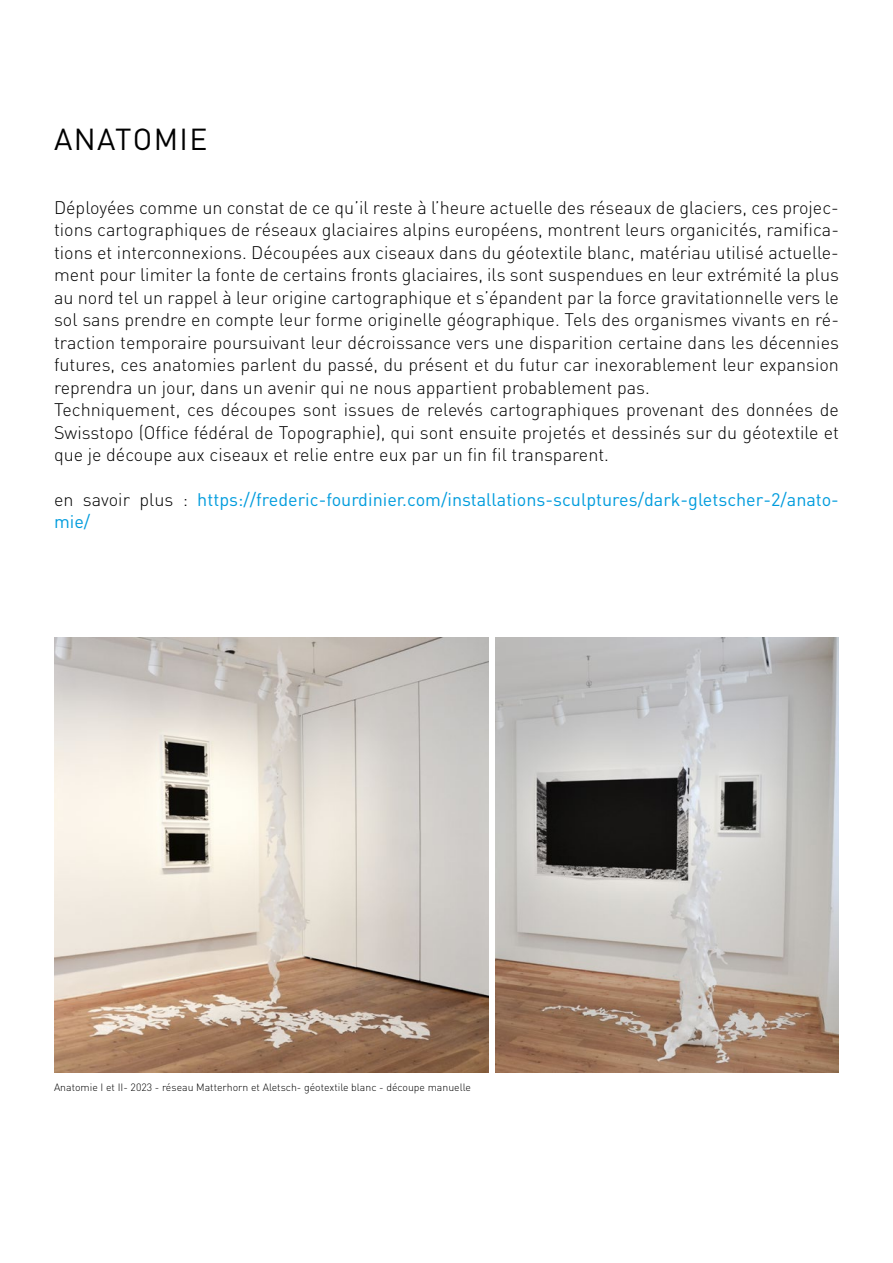
<style>
.page{position:relative;width:893px;height:1263px;background:#fff}
.page>*{position:absolute;margin:0;border:0;box-sizing:border-box;transform-origin:0 0}
.t1{font:30px "DIN Pro";letter-spacing:.05em;color:#000}
.t2{font:300 18px/22.5px "DIN Pro";color:#000}
.t3{font:18px/21.6px "DIN Pro";color:#009cdd}
.t4{font:300 10.5px "DIN Pro";color:#000}
.s1{font-weight:300;color:#000}
</style>
<div class="page">
<img style="left:54px;top:638px;width:434px;height:434px">
<img style="left:496px;top:638px;width:343px;height:434px">
<h1 class="t1" style="left:54px;top:119px;width:155px">ANATOMIE</h1>
<p class="t2" style="left:54px;top:195px;width:786px">Déployées comme un constat de ce qu’il reste à l’heure actuelle des réseaux de glaciers, ces projec&shy;tions cartographiques de réseaux glaciaires alpins européens, montrent leurs organicités, ramifica&shy;tions et interconnexions. Découpées aux ciseaux dans du géotextile blanc, matériau utilisé actuelle&shy;ment pour limiter la fonte de certains fronts glaciaires, ils sont suspendues en leur extrémité la plus au nord tel un rappel à leur origine cartographique et s’épandent par la force gravitationnelle vers le sol sans prendre en compte leur forme originelle géographique. Tels des organismes vivants en ré&shy;traction temporaire poursuivant leur décroissance vers une disparition certaine dans les décennies futures, ces anatomies parlent du passé, du présent et du futur car inexorablement leur expansion reprendra un jour, dans un avenir qui ne nous appartient probablement pas.<br>Techniquement, ces découpes sont issues de relevés cartographiques provenant des données de Swisstopo (Office fédéral de Topographie), qui sont ensuite projetés et dessinés sur du géotextile et que je découpe aux ciseaux et relie entre eux par un fin fil transparent.</p>
<p class="t3" style="left:54px;top:488px;width:786px"><span class="s1">en savoir plus :</span> https://frederic-fourdinier.com/installations-sculptures/dark-gletscher-2/anato&shy;mie/</p>
<p class="t4" style="left:54px;top:1080px;width:418px">Anatomie I et II- 2023 - réseau Matterhorn et Aletsch- géotextile blanc - découpe manuelle</p>
</div>
